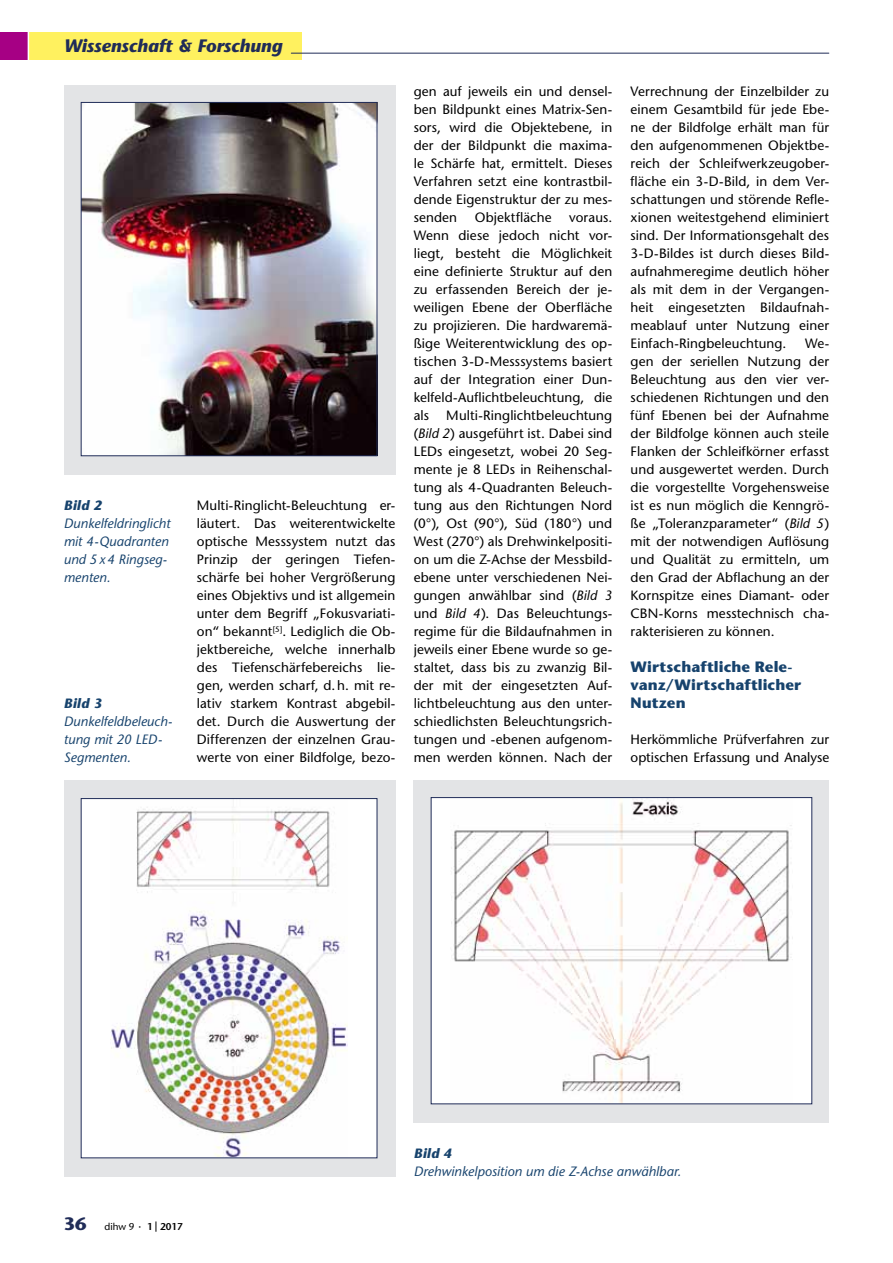
<style>
.page{position:relative;width:893px;height:1263px;background:#fff}
.page>*{position:absolute;margin:0;border:0;box-sizing:border-box;transform-origin:0 0}
.t1{font:italic 700 18px "Stone Sans";color:#202c58}
.t2{font:700 15px/18px "Stone Sans";letter-spacing:.005em;color:#17436d}
.t3{font:13.5px/18px "Stone Sans";letter-spacing:.01em;color:#000;text-align:justify}
.t4{font:italic 13.5px/18px "Stone Sans";letter-spacing:.005em;color:#17436d}
.t5{font:9.9px "Stone Sans";color:#000}
.s1{font-weight:700}
.s2{font-style:italic}
.s3{font-weight:700;font-size:18px;color:#202c58}
.s4{font-size:12px}
.s5{font-weight:600}
</style>
<div class="page">
<div style="left:0;top:32px;width:301px;height:28px;background:#fff15f"></div>
<hr style="left:291px;top:53px;width:538px;height:1px;background:#202c58">
<div style="left:0;top:32px;width:28px;height:28px;background:#a60084"></div>
<hr style="left:28px;top:16px;width:1px;height:57px;background:#fff">
<div style="left:414px;top:780px;width:415px;height:342px;background:#e3e4e6"></div>
<div style="left:64px;top:85px;width:331px;height:389px;background:#e3e4e6"></div>
<img style="left:83px;top:104px;width:292px;height:350px">
<div style="left:81px;top:102px;width:296px;height:354px;border:1px solid #202c58"></div>
<div style="left:64px;top:780px;width:331px;height:396px;background:#e3e4e6"></div>
<div style="left:81px;top:798px;width:296px;height:360px;background:#fff"></div>
<img style="left:111px;top:807px;width:236px;height:349px">
<div style="left:431px;top:797px;width:381px;height:307px;background:#fff"></div>
<img style="left:451px;top:799px;width:342px;height:303px">
<p class="t1" style="left:64px;top:34px;width:220px">Wissenschaft &amp; Forschung</p>
<p class="t4" style="left:64px;top:496px;width:108px"><span class="s1">Bild 2<br></span>Dunkelfeldringlicht mit 4-Quadranten und 5x4 Ringseg&shy;menten.</p>
<p class="t3" style="left:197px;top:496px;width:200px">Multi-Ringlicht-Beleuchtung er&shy;läutert. Das weiterentwickelte optische Messsystem nutzt das Prinzip der geringen Tiefen&shy;schärfe bei hoher Vergrößerung eines Objektivs und ist allgemein unter dem Begriff „Fokusvariati&shy;on“ bekannt<sup>[5]</sup>. Lediglich die Ob&shy;jektbereiche, welche innerhalb des Tiefenschärfebereichs lie&shy;gen, werden scharf, d.h. mit re&shy;lativ starkem Kontrast abgebil&shy;det. Durch die Auswertung der Differenzen der einzelnen Grau&shy;werte von einer Bildfolge, bezo-</p>
<p class="t4" style="left:64px;top:694px;width:110px"><span class="s1">Bild 3<br></span>Dunkelfeldbeleuch&shy;tung mit 20 LED-<br>Segmenten.</p>
<p class="t3" style="left:414px;top:82px;width:200px">gen auf jeweils ein und densel&shy;ben Bildpunkt eines Matrix-Sen&shy;sors, wird die Objektebene, in der der Bildpunkt die maxima&shy;le Schärfe hat, ermittelt. Dieses Verfahren setzt eine kontrastbil&shy;dende Eigenstruktur der zu mes&shy;senden</p>
<p class="t3" style="left:475px;top:208px;width:78px">Objektfläche</p>
<p class="t3" style="left:414px;top:208px;width:200px;text-indent:155px">voraus.<br>Wenn diese jedoch nicht vor&shy;liegt, besteht die Möglichkeit eine definierte Struktur auf den zu erfassenden Bereich der je&shy;weiligen Ebene der Oberfläche zu projizieren. Die hardwaremä&shy;ßige Weiterentwicklung des op&shy;tischen 3-D-Messsystems basiert auf der Integration einer Dun&shy;kelfeld-Auflichtbeleuchtung, die als</p>
<p class="t3" style="left:414px;top:406px;width:200px;text-indent:33px">Multi-Ringlichtbeleuchtung (<span class="s2">Bild 2</span>) ausgeführt ist. Dabei sind LEDs eingesetzt, wobei 20 Seg&shy;mente je 8 LEDs in Reihenschal&shy;tung als 4-Quadranten Beleuch&shy;tung aus den Richtungen Nord (0°), Ost (90°), Süd (180°) und West (270°) als Drehwinkelpositi&shy;on um die Z-Achse der Messbild&shy;ebene unter verschiedenen Nei&shy;gungen anwählbar sind (<span class="s2">Bild 3 </span>und <span class="s2">Bild 4</span>). Das Beleuchtungs&shy;regime für die Bildaufnahmen in jeweils einer Ebene wurde so ge&shy;staltet, dass bis zu zwanzig Bil&shy;der mit der eingesetzten Auf&shy;lichtbeleuchtung aus den unter&shy;schiedlichsten Beleuchtungsrich&shy;tungen und -ebenen aufgenom&shy;men werden können. Nach der</p>
<p class="t3" style="left:631px;top:82px;width:200px">Verrechnung der Einzelbilder zu einem Gesamtbild für jede Ebe&shy;ne der Bildfolge erhält man für den aufgenommenen Objektbe&shy;reich der Schleifwerkzeugober&shy;fläche ein 3-D-Bild, in dem Ver&shy;schattungen und störende Refle&shy;xionen weitestgehend eliminiert sind. Der Informationsgehalt des 3-D-Bildes ist durch dieses Bild&shy;aufnahmeregime deutlich höher als mit dem in der Vergangen&shy;heit eingesetzten Bildaufnah&shy;meablauf unter Nutzung einer Einfach-Ringbeleuchtung.</p>
<p class="t3" style="left:631px;top:334px;width:200px;text-indent:175px">We&shy;gen der seriellen Nutzung der Beleuchtung aus den vier ver&shy;schiedenen Richtungen und den fünf Ebenen bei der Aufnahme der Bildfolge können auch steile Flanken der Schleifkörner erfasst und ausgewertet werden. Durch die vorgestellte Vorgehensweise ist es nun möglich die Kenngrö&shy;ße „Toleranzparameter“ (<span class="s2">Bild 5</span>) mit der notwendigen Auflösung und Qualität zu ermitteln, um den Grad der Abflachung an der Kornspitze eines Diamant- oder CBN-Korns messtechnisch cha&shy;rakterisieren zu können.</p>
<p class="t2" style="left:631px;top:658px;width:172px">Wirtschaftliche Rele&shy;vanz/Wirtschaftlicher<br>Nutzen</p>
<p class="t3" style="left:631px;top:730px;width:200px">Herkömmliche Prüfverfahren zur optischen Erfassung und Analyse</p>
<p class="t5" style="left:64px;top:1221px;width:121px"><span class="s3">36</span> dihw 9 <span class="s4">·</span> <span class="s5">1 2017</span></p>
<p class="t4" style="left:414px;top:1144px;width:269px"><span class="s1">Bild 4<br></span>Drehwinkelposition um die Z-Achse anwählbar.</p>
</div>
